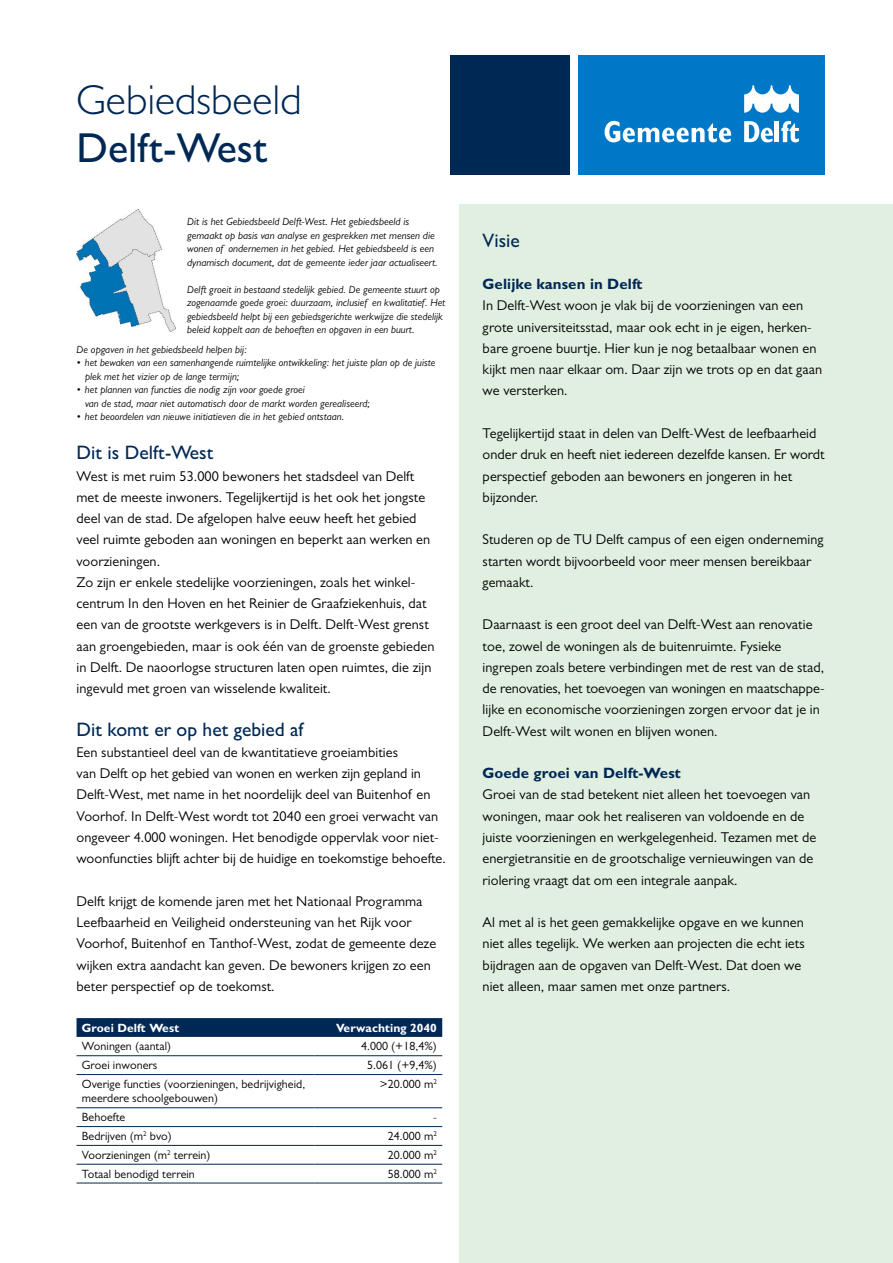
<style>
.page{position:relative;width:893px;height:1263px;background:#fff}
.page>*{position:absolute;margin:0;border:0;box-sizing:border-box;transform-origin:0 0}
.H2_-_Hst_kop{font:300 42px/48px "Gill Sans MT Pro";color:#002855}
.H3_-_Paragraaf{font:500 19.5px "Gill Sans MT Pro";color:#002855}
.H4_-_Tussenkop{font:700 15px "Gill Sans MT Pro";letter-spacing:.005em;color:#002855}
.P_-_Broodtekst{font:14.25px/21.3px "Gill Sans MT Pro";letter-spacing:.005em;color:#000}
.TR-tabel_platte_teks{font:12px/14.4px "Gill Sans MT Pro";letter-spacing:.005em;color:#000}
.TH-Tabelkop_rechts{font:700 12px "Gill Sans MT Pro";letter-spacing:.005em;color:#fff}
.TH-Tabelkop{font:700 12px "Gill Sans MT Pro";letter-spacing:.005em;color:#fff}
.P_-_fotobijschrit__7{font:italic 10.5px/13.5px "Gill Sans MT Pro";letter-spacing:.005em;color:#000}
.s1{font-weight:500}
</style>
<div class="page">
<div style="left:459px;top:204px;width:434px;height:1059px;background:#e0efe0"></div>
<img style="left:77px;top:209px;width:98px;height:123px">
<svg style="left:77px;top:1018px;width:365px;height:19px;background:#022956"></svg>
<hr style="left:77px;top:1055px;width:238px;height:1px;background:#002855">
<hr style="left:315px;top:1055px;width:127px;height:1px;background:#002855">
<hr style="left:77px;top:1074px;width:238px;height:1px;background:#002855">
<hr style="left:315px;top:1074px;width:127px;height:1px;background:#002855">
<hr style="left:77px;top:1107px;width:238px;height:1px;background:#002855">
<hr style="left:315px;top:1107px;width:127px;height:1px;background:#002855">
<hr style="left:77px;top:1126px;width:238px;height:1px;background:#002855">
<hr style="left:315px;top:1126px;width:127px;height:1px;background:#002855">
<hr style="left:77px;top:1145px;width:238px;height:1px;background:#002855">
<hr style="left:315px;top:1145px;width:127px;height:1px;background:#002855">
<hr style="left:77px;top:1164px;width:238px;height:1px;background:#002855">
<hr style="left:315px;top:1164px;width:127px;height:1px;background:#002855">
<hr style="left:77px;top:1183px;width:238px;height:1px;background:#002855">
<hr style="left:315px;top:1183px;width:127px;height:1px;background:#002855">
<div style="left:578px;top:55px;width:247px;height:119px;background:#0078c8"></div>
<svg style="left:744px;top:85px;width:55px;height:28px"></svg>
<svg style="left:744px;top:121px;width:29px;height:21px"></svg>
<hr style="left:775px;top:121px;width:4px;height:21px;background:#fff">
<svg style="left:781px;top:121px;width:18px;height:21px"></svg>
<svg style="left:605px;top:121px;width:126px;height:21px"></svg>
<div style="left:451px;top:55px;width:119px;height:119px;background:#002855"></div>
<h2 class="H2_-_Hst_kop" style="left:77px;top:75px;width:227px">Gebiedsbeeld<br><span class="s1">Delft-West</span></h2>
<p class="P_-_fotobijschrit__7" style="left:187px;top:215px;width:252px">Dit is het Gebiedsbeeld Delft-West. Het gebiedsbeeld is gemaakt op basis van analyse en gesprekken met mensen die wonen of ondernemen in het gebied. Het gebiedsbeeld is een dynamisch document, dat de gemeente ieder jaar actualiseert.</p>
<p class="P_-_fotobijschrit__7" style="left:187px;top:282px;width:260px">Delft groeit in bestaand stedelijk gebied. De gemeente stuurt op zogenaamde goede groei: duurzaam, inclusief en kwalitatief. Het gebiedsbeeld helpt bij een gebiedsgerichte werkwijze die stedelijk beleid koppelt aan de behoeften en opgaven in een buurt.</p>
<p class="P_-_fotobijschrit__7" style="left:77px;top:343px;width:172px">De opgaven in het gebiedsbeeld helpen bij:</p>
<p class="P_-_fotobijschrit__7" style="left:85px;top:356px;width:352px;text-indent:-9px">• het bewaken van een samenhangende ruimtelijke ontwikkeling: het juiste plan op de juiste plek met het vizier op de lange termijn;</p>
<p class="P_-_fotobijschrit__7" style="left:85px;top:383px;width:286px;text-indent:-9px">• het plannen van functies die nodig zijn voor goede groei<br>van de stad, maar niet automatisch door de markt worden gerealiseerd;</p>
<p class="P_-_fotobijschrit__7" style="left:77px;top:410px;width:269px">• het beoordelen van nieuwe initiatieven die in het gebied ontstaan.</p>
<h3 class="H3_-_Paragraaf" style="left:77px;top:441px;width:139px">Dit is Delft-West</h3>
<p class="P_-_Broodtekst" style="left:77px;top:465px;width:359px">West is met ruim 53.000 bewoners het stadsdeel van Delft met de meeste inwoners. Tegelijkertijd is het ook het jongste deel van de stad. De afgelopen halve eeuw heeft het gebied veel ruimte geboden aan woningen en beperkt aan werken en voorzieningen.<br>Zo zijn er enkele stedelijke voorzieningen, zoals het winkel&shy;centrum In den Hoven en het Reinier de Graafziekenhuis, dat een van de grootste werkgevers is in Delft. Delft-West grenst aan groengebieden, maar is ook één van de groenste gebieden in Delft. De naoorlogse structuren laten open ruimtes, die zijn ingevuld met groen van wisselende kwaliteit.</p>
<h3 class="H3_-_Paragraaf" style="left:77px;top:717px;width:229px">Dit komt er op het gebied af</h3>
<p class="P_-_Broodtekst" style="left:77px;top:741px;width:371px">Een substantieel deel van de kwantitatieve groeiambities<br>van Delft op het gebied van wonen en werken zijn gepland in Delft-West, met name in het noordelijk deel van Buitenhof en Voorhof. In Delft-West wordt tot 2040 een groei verwacht van ongeveer 4.000 woningen. Het benodigde oppervlak voor niet&shy;woonfuncties blijft achter bij de huidige en toekomstige behoefte.</p>
<p class="P_-_Broodtekst" style="left:77px;top:890px;width:361px">Delft krijgt de komende jaren met het Nationaal Programma Leefbaarheid en Veiligheid ondersteuning van het Rijk voor Voorhof, Buitenhof en Tanthof-West, zodat de gemeente deze wijken extra aandacht kan geven. De bewoners krijgen zo een beter perspectief op de toekomst.</p>
<p class="TH-Tabelkop" style="left:82px;top:1020px;width:99px">Groei Delft West</p>
<p class="TH-Tabelkop_rechts" style="left:336px;top:1020px;width:102px">Verwachting 2040</p>
<p class="TR-tabel_platte_teks" style="left:82px;top:1039px;width:91px">Woningen (aantal)</p>
<p class="TR-tabel_platte_teks" style="left:361px;top:1039px;width:77px">4.000 (+18,4%)</p>
<p class="TR-tabel_platte_teks" style="left:82px;top:1058px;width:77px">Groei inwoners</p>
<p class="TR-tabel_platte_teks" style="left:367px;top:1058px;width:71px">5.061 (+9,4%)</p>
<p class="TR-tabel_platte_teks" style="left:82px;top:1077px;width:225px">Overige functies (voorzieningen, bedrijvigheid, meerdere schoolgebouwen)</p>
<p class="TR-tabel_platte_teks" style="left:380px;top:1077px;width:59px">&gt;20.000 m<sup>2</sup></p>
<p class="TR-tabel_platte_teks" style="left:82px;top:1110px;width:45px">Behoefte</p>
<p class="TR-tabel_platte_teks" style="left:433px;top:1110px;width:5px">-</p>
<p class="TR-tabel_platte_teks" style="left:82px;top:1129px;width:91px">Bedrijven (m<sup>2</sup> bvo)</p>
<p class="TR-tabel_platte_teks" style="left:388px;top:1129px;width:51px">24.000 m<sup>2</sup></p>
<p class="TR-tabel_platte_teks" style="left:82px;top:1147px;width:130px">Voorzieningen (m<sup>2</sup> terrein)</p>
<p class="TR-tabel_platte_teks" style="left:388px;top:1147px;width:51px">20.000 m<sup>2</sup></p>
<p class="TR-tabel_platte_teks" style="left:82px;top:1166px;width:114px">Totaal benodigd terrein</p>
<p class="TR-tabel_platte_teks" style="left:388px;top:1166px;width:51px">58.000 m<sup>2</sup></p>
<h3 class="H3_-_Paragraaf" style="left:483px;top:228px;width:39px">Visie</h3>
<h4 class="H4_-_Tussenkop" style="left:483px;top:275px;width:162px">Gelijke kansen in Delft</h4>
<p class="P_-_Broodtekst" style="left:483px;top:295px;width:341px">In Delft-West woon je vlak bij de voorzieningen van een grote universiteitsstad, maar ook echt in je eigen, herken&shy;bare groene buurtje. Hier kun je nog betaalbaar wonen en kijkt men naar elkaar om. Daar zijn we trots op en dat gaan we versterken.</p>
<p class="P_-_Broodtekst" style="left:483px;top:422px;width:344px">Tegelijkertijd staat in delen van Delft-West de leefbaarheid onder druk en heeft niet iedereen dezelfde kansen. Er wordt perspectief geboden aan bewoners en jongeren in het bijzonder.</p>
<p class="P_-_Broodtekst" style="left:483px;top:529px;width:342px">Studeren op de TU Delft campus of een eigen onderneming starten wordt bijvoorbeeld voor meer mensen bereikbaar gemaakt.</p>
<p class="P_-_Broodtekst" style="left:483px;top:614px;width:343px">Daarnaast is een groot deel van Delft-West aan renovatie toe, zowel de woningen als de buitenruimte. Fysieke ingrepen zoals betere verbindingen met de rest van de stad, de renovaties, het toevoegen van woningen en maatschappe&shy;lijke en economische voorzieningen zorgen ervoor dat je in Delft-West wilt wonen en blijven wonen.</p>
<h4 class="H4_-_Tussenkop" style="left:483px;top:764px;width:200px">Goede groei van Delft-West</h4>
<p class="P_-_Broodtekst" style="left:483px;top:784px;width:335px">Groei van de stad betekent niet alleen het toevoegen van woningen, maar ook het realiseren van voldoende en de juiste voorzieningen en werkgelegenheid. Tezamen met de energietransitie en de grootschalige vernieuwingen van de riolering vraagt dat om een integrale aanpak.</p>
<p class="P_-_Broodtekst" style="left:483px;top:911px;width:324px">Al met al is het geen gemakkelijke opgave en we kunnen niet alles tegelijk. We werken aan projecten die echt iets bijdragen aan de opgaven van Delft-West. Dat doen we niet alleen, maar samen met onze partners.</p>
</div>
